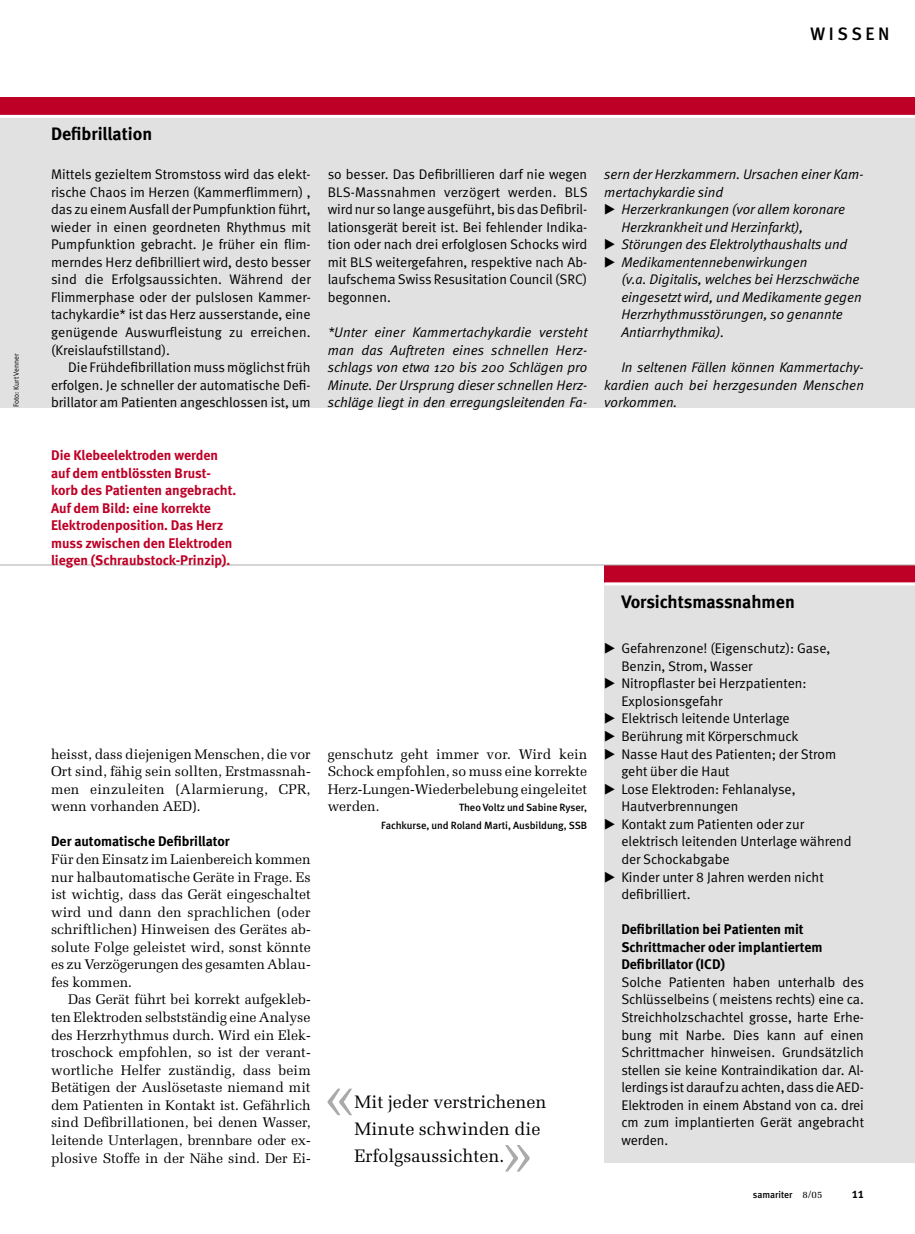
<style>
.page{position:relative;width:915px;height:1234px;background:#fff}
.page>*{position:absolute;margin:0;border:0;box-sizing:border-box;transform-origin:0 0}
.t1{font:66px "Melior";color:#aaa}
.t2{font:18px/27px "Melior";color:#000}
.t3{font:700 18px "Meta";color:#000}
.t4{font:500 18px "Meta";letter-spacing:.2em;color:#000}
.t5{font:13.95px/17.5px "Meta Normal";color:#000;text-align:justify}
.t6{font:13.95px/17.5px "Melior";color:#000;text-align:justify}
.t7{font:italic 13.95px/17.5px "Meta Normal";color:#000;text-align:justify}
.t8{font:700 13.95px/17.5px "Meta";color:#be0027}
.t9{font:700 13.95px/17.5px "Meta";color:#000}
.t10{font:500 13.95px "Meta";color:#000}
.t11{font:500 10.5px/17.5px "Meta";color:#000;text-align:right}
.t12{font:500 9.75px "Meta";color:#000}
.t13{font:7.5px "Meta Normal";color:#000}
.s1{font-family:"Melior";font-weight:400}
</style>
<div class="page">
<div style="left:604px;top:565px;width:310px;height:597px;background:#e1e1e1"></div>
<div style="left:0;top:98px;width:914px;height:309px;background:#e1e1e1"></div>
<div style="left:0;top:98px;width:914px;height:17px;background:#be0027"></div>
<hr style="left:0;top:115px;width:914px;height:3px;background:#fff">
<div style="left:604px;top:565px;width:310px;height:17px;background:#be0027"></div>
<hr style="left:604px;top:582px;width:310px;height:3px;background:#fff">
<hr style="left:0;top:564px;width:914px;height:1px;background:#aaa">
<p class="t4" style="left:810px;top:23px;width:80px">WISSEN</p>
<p class="t13" style="left:12px;top:407px;width:55px;rotate:-90deg">Foto: Kurt Venner</p>
<p class="t3" style="left:51px;top:123px;width:103px">Defibrillation</p>
<p class="t5" style="left:51px;top:165px;width:261px">Mittels gezieltem Stromstoss wird das elekt&shy;rische Chaos im Herzen (Kammerflimmern) , das zu einem Ausfall der Pumpfunktion führt, wieder in einen geordneten Rhythmus mit Pumpfunktion gebracht. Je früher ein flim&shy;merndes Herz defibrilliert wird, desto besser sind die Erfolgsaussichten. Während der Flimmerphase oder der pulslosen Kammer&shy;tachykardie* ist das Herz ausserstande, eine genügende Auswurfleistung zu erreichen. (Kreislaufstillstand).</p>
<p class="t5" style="left:51px;top:358px;width:261px;text-indent:17px">Die Frühdefibrillation muss möglichst früh erfolgen. Je schneller der automatische Defi&shy;brillator am Patienten angeschlossen ist, um</p>
<p class="t8" style="left:51px;top:446px;width:187px">Die Klebeelektroden werden auf dem entblössten Brust&shy;korb des Patienten angebracht.<br>Auf dem Bild: eine korrekte<br>Elektrodenposition. Das Herz muss zwischen den Elektroden liegen (Schraubstock-Prinzip).</p>
<p class="t6" style="left:51px;top:745px;width:261px">heisst, dass diejenigen Menschen, die vor Ort sind, fähig sein sollten, Erstmassnah&shy;men einzuleiten (Alarmierung, CPR, wenn vorhanden AED).</p>
<p class="t9" style="left:51px;top:832px;width:180px">Der automatische Defibrillator</p>
<p class="t6" style="left:51px;top:850px;width:261px">Für den Einsatz im Laienbereich kommen nur halbautomatische Geräte in Frage. Es ist wichtig, dass das Gerät eingeschaltet wird und dann den sprachlichen (oder schriftlichen) Hinweisen des Gerätes ab&shy;solute Folge geleistet wird, sonst könnte es zu Verzögerungen des gesamten Ablau&shy;fes kommen.</p>
<p class="t6" style="left:51px;top:990px;width:261px;text-indent:17px">Das Gerät führt bei korrekt aufgekleb&shy;ten Elektroden selbstständig eine Analyse des Herzrhythmus durch. Wird ein Elek&shy;troschock empfohlen, so ist der verant&shy;wortliche Helfer zuständig, dass beim Betätigen der Auslösetaste niemand mit dem Patienten in Kontakt ist. Gefährlich sind Defibrillationen, bei denen Wasser, leitende Unterlagen, brennbare oder ex&shy;plosive Stoffe in der Nähe sind. Der Ei-</p>
<p class="t5" style="left:327px;top:165px;width:261px">so besser. Das Defibrillieren darf nie wegen BLS-Massnahmen verzögert werden. BLS wird nur so lange ausgeführt, bis das Defibril&shy;lationsgerät bereit ist. Bei fehlender Indika&shy;tion oder nach drei erfolglosen Schocks wird mit BLS weitergefahren, respektive nach Ab&shy;laufschema Swiss Resusitation Council (SRC) begonnen.</p>
<p class="t7" style="left:327px;top:323px;width:261px">*Unter einer Kammertachykardie versteht man das Auftreten eines schnellen Herz&shy;schlags von etwa 120 bis 200 Schlägen pro Minute. Der Ursprung dieser schnellen Herz&shy;schläge liegt in den erregungsleitenden Fa-</p>
<p class="t7" style="left:604px;top:165px;width:261px">sern der Herzkammern. Ursachen einer Kam&shy;mertachykardie sind</p>
<p class="t7" style="left:621px;top:200px;width:242px;text-align:left">Herzerkrankungen (vor allem koronare Herzkrankheit und Herzinfarkt), Störungen des Elektrolythaushalts und Medikamentennebenwirkungen<br>(v.a. Digitalis, welches bei Herzschwäche eingesetzt wird, und Medikamente gegen Herzrhythmusstörungen, so genannte Antiarrhythmika).</p>
<p class="t7" style="left:604px;top:358px;width:261px;text-indent:17px">In seltenen Fällen können Kammertachy&shy;kardien auch bei herzgesunden Menschen vorkommen.</p>
<p class="t6" style="left:327px;top:745px;width:261px">genschutz geht immer vor. Wird kein Schock empfohlen, so muss eine korrekte Herz-Lungen-Wiederbelebung eingeleitet werden.</p>
<p class="t11" style="left:381px;top:798px;width:207px">Theo Voltz und Sabine Ryser,<br>Fachkurse, und Roland Marti, Ausbildung, SSB</p>
<h1 class="t1" style="left:321px;top:1056px;width:38px">«</h1>
<p class="t2" style="left:354px;top:1088px;width:193px">Mit jeder verstrichenen<br>Minute schwinden die<br>Erfolgsaussichten.</p>
<h1 class="t1" style="left:499px;top:1113px;width:38px">»</h1>
<p class="t3" style="left:621px;top:590px;width:175px">Vorsichtsmassnahmen</p>
<p class="t5" style="left:621px;top:639px;width:232px;text-align:left">Gefahrenzone! (Eigenschutz): Gase,<br>Benzin, Strom, Wasser<br>Nitropflaster bei Herzpatienten:<br>Explosionsgefahr<br>Elektrisch leitende Unterlage<br>Berührung mit Körperschmuck<br>Nasse Haut des Patienten; der Strom geht über die Haut<br>Lose Elektroden: Fehlanalyse,<br>Hautverbrennungen<br>Kontakt zum Patienten oder zur elektrisch leitenden Unterlage während der Schockabgabe<br>Kinder unter 8 Jahren werden nicht defibrilliert.</p>
<p class="t9" style="left:621px;top:920px;width:203px">Defibrillation bei Patienten mit<br>Schrittmacher oder implantiertem<br>Defibrillator (ICD)</p>
<p class="t5" style="left:621px;top:972px;width:244px">Solche Patienten haben unterhalb des Schlüsselbeins ( meistens rechts) eine ca.<br>Streichholzschachtel grosse, harte Erhe&shy;bung mit Narbe. Dies kann auf einen Schrittmacher hinweisen. Grundsätzlich stellen sie keine Kontraindikation dar. Al&shy;lerdings ist darauf zu achten, dass die AED-Elektroden in einem Abstand von ca. drei cm zum implantierten Gerät angebracht werden.</p>
<p class="t12" style="left:752px;top:1188px;width:71px">samariter <span class="s1">8/05</span></p>
<p class="t10" style="left:851px;top:1184px;width:13px">11</p>
</div>
